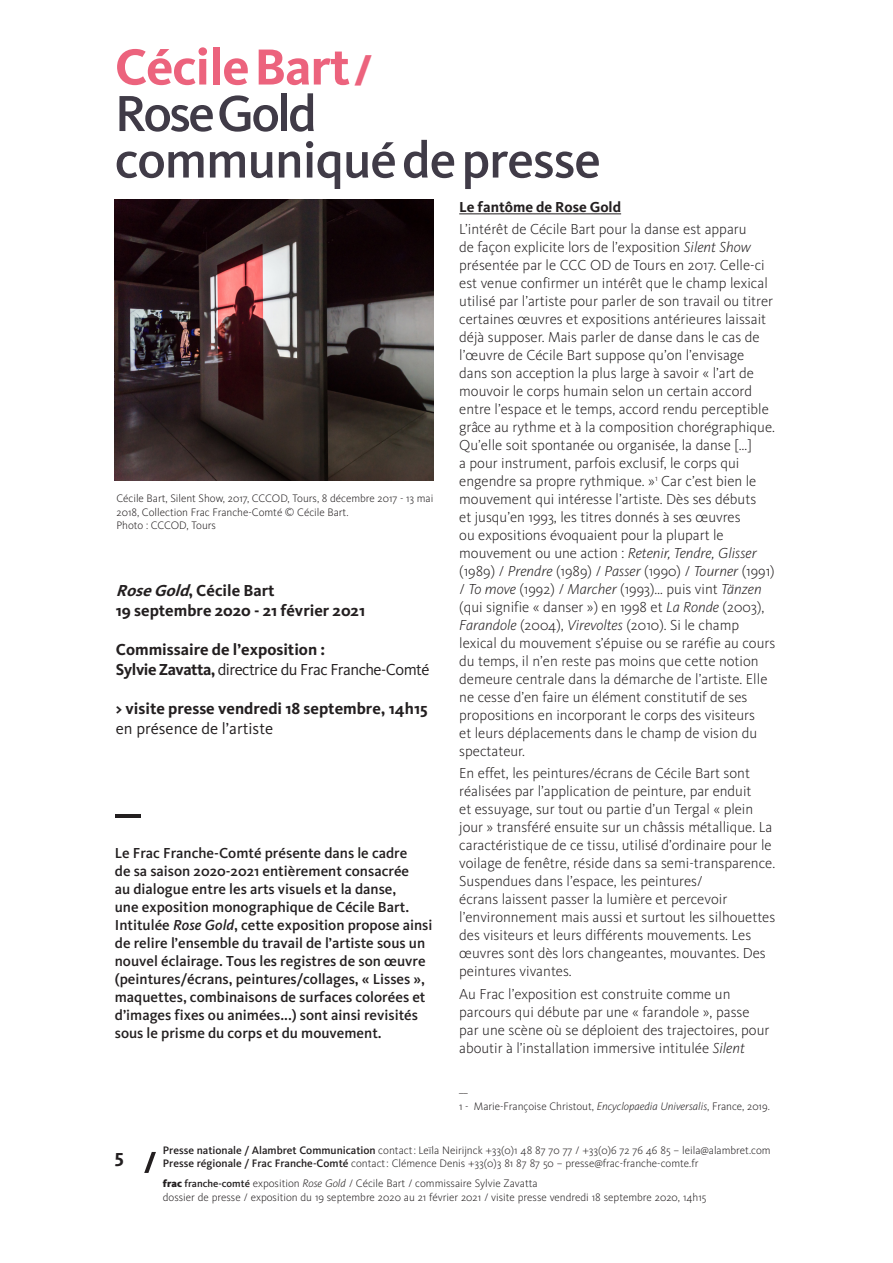
<style>
.page{position:relative;width:893px;height:1263px;background:#fff}
.page>*{position:absolute;margin:0;border:0;box-sizing:border-box;transform-origin:0 0}
.Normal_e{font:500 52.5px "Kievit";letter-spacing:-.02em;color:#403b47}
.Normal_e-2{font:700 52.5px "Kievit";letter-spacing:-.02em;color:#ec637d}
.Normal_e-3{font:500 52.5px "Kievit";letter-spacing:-.05em;color:#403b47}
.t1{font:19.5px "Kievit Bold SC";color:#231f20}
.t2{font:700 16.5px "Kievit";color:#231f20}
.t3{font:16.5px "Kievit";letter-spacing:-.03em;color:#231f20}
.t4{font:16.5px "Kievit";color:#231f20}
.t5{font:300 15px/18px "Kievit";color:#231f20}
.t6{font:500 15px/18px "Kievit";color:#231f20}
.t7{font:700 15px "Kievit";color:#231f20}
.technique_oeuvre{font:300 11.25px/13.5px "Kievit";color:#231f20}
.s1{font-weight:900;font-size:34.5px}
.s2{font-style:italic}
.s3{font-weight:700}
.s4{font-weight:500}
.s5{font-weight:900;font-size:10.5px}
.s6{font-weight:500;font-size:10.5px}
</style>
<div class="page">
<hr style="left:459px;top:214px;width:162px;height:1px;background:#231f20">
<hr style="left:115px;top:814px;width:25px;height:4px;background:#231f20">
<img style="left:115px;top:200px;width:318px;height:281px">
<svg style="left:144px;top:1152px;width:12px;height:21px"></svg>
<p class="Normal_e-2" style="left:115px;top:36px;width:258px">Cécile Bart <span class="s1">/</span></p>
<p class="Normal_e-3" style="left:115px;top:83px;width:204px">Rose Gold</p>
<p class="Normal_e" style="left:115px;top:130px;width:488px">communiqué de presse</p>
<p class="technique_oeuvre" style="left:116px;top:492px;width:318px">Cécile Bart, Silent Show, 2017, CCCOD, Tours, 8 décembre 2017 - 13 mai<br>2018, Collection Frac Franche-Comté © Cécile Bart.</p>
<p class="technique_oeuvre" style="left:116px;top:519px;width:101px">Photo : CCCOD, Tours</p>
<p class="t2" style="left:116px;top:581px;width:160px"><span class="s2">RoseGold</span>, Cécile Bart</p>
<p class="t2" style="left:116px;top:601px;width:251px">19 septembre 2020 - 21 février 2021</p>
<p class="t2" style="left:116px;top:640px;width:211px">Commissaire de l’exposition :</p>
<p class="t3" style="left:116px;top:660px;width:315px"><span class="s3">Sylvie Zavatta,</span> directrice du Frac Franche-Comté</p>
<p class="t2" style="left:116px;top:699px;width:313px">&gt; visite presse vendredi 18 septembre, 14h15</p>
<p class="t4" style="left:116px;top:719px;width:159px">en présence de l’artiste</p>
<p class="t6" style="left:115px;top:843px;width:319px">Le Frac Franche-Comté présente dans le cadre<br>de sa saison 2020-2021 entièrement consacrée<br>au dialogue entre les arts visuels et la danse,<br>une exposition monographique de Cécile Bart.<br>Intitulée <span class="s2">Rose Gold</span>, cette exposition propose ainsi de relire l’ensemble du travail de l’artiste sous un nouvel éclairage. Tous les registres de son œuvre (peintures/écrans, peintures/collages, « Lisses », maquettes, combinaisons de surfaces colorées et d’images fixes ou animées...) sont ainsi revisités sous le prisme du corps et du mouvement.</p>
<p class="t7" style="left:459px;top:198px;width:163px">Le fantôme de Rose Gold</p>
<p class="t5" style="left:459px;top:220px;width:318px">L’intérêt de Cécile Bart pour la danse est apparu<br>de façon explicite lors de l’exposition <span class="s2">Silent Show </span>présentée par le CCC OD de Tours en 2017. Celle-ci est venue confirmer un intérêt que le champ lexical utilisé par l’artiste pour parler de son travail ou titrer certaines œuvres et expositions antérieures laissait déjà supposer. Mais parler de danse dans le cas de l’œuvre de Cécile Bart suppose qu’on l’envisage dans son acception la plus large à savoir « l’art de mouvoir le corps humain selon un certain accord entre l’espace et le temps, accord rendu perceptible grâce au rythme et à la composition chorégraphique.<br>Qu’elle soit spontanée ou organisée, la danse […]<br>a pour instrument, parfois exclusif, le corps qui engendre sa propre rythmique. »<sup>1</sup> Car c’est bien le mouvement qui intéresse l’artiste. Dès ses débuts<br>et jusqu’en 1993, les titres donnés à ses œuvres<br>ou expositions évoquaient pour la plupart le mouvement ou une action : <span class="s2">Retenir, Tendre, Glisser </span>(1989) / <span class="s2">Prendre</span> (1989) / <span class="s2">Passer</span> (1990) / <span class="s2">Tourner</span> (1991) / <span class="s2">To move</span> (1992) / <span class="s2">Marcher</span> (1993)… puis vint <span class="s2">Tänzen </span>(qui signifie « danser ») en 1998 et <span class="s2">La Ronde</span> (2003), <span class="s2">Farandole</span> (2004), <span class="s2">Virevoltes</span> (2010). Si le champ lexical du mouvement s’épuise ou se raréfie au cours du temps, il n’en reste pas moins que cette notion demeure centrale dans la démarche de l’artiste. Elle ne cesse d’en faire un élément constitutif de ses propositions en incorporant le corps des visiteurs<br>et leurs déplacements dans le champ de vision du spectateur.</p>
<p class="t5" style="left:459px;top:765px;width:318px">En effet, les peintures/écrans de Cécile Bart sont réalisées par l’application de peinture, par enduit<br>et essuyage, sur tout ou partie d’un Tergal « plein jour » transféré ensuite sur un châssis métallique. La caractéristique de ce tissu, utilisé d’ordinaire pour le voilage de fenêtre, réside dans sa semi-transparence.<br>Suspendues dans l’espace, les peintures/<br>écrans laissent passer la lumière et percevoir l’environnement mais aussi et surtout les silhouettes des visiteurs et leurs différents mouvements. Les œuvres sont dès lors changeantes, mouvantes. Des peintures vivantes.</p>
<p class="t5" style="left:459px;top:985px;width:312px">Au Frac l’exposition est construite comme un parcours qui débute par une « farandole », passe par une scène où se déploient des trajectoires, pour aboutir à l’installation immersive intitulée <span class="s2">Silent</span></p>
<p class="technique_oeuvre" style="left:459px;top:1082px;width:10px">__</p>
<p class="technique_oeuvre" style="left:459px;top:1100px;width:312px">1 - Marie-Françoise Christout, <span class="s2">Encyclopaedia Universalis</span>, France, 2019.</p>
<h2 class="t1" style="left:115px;top:1148px;width:11px">5</h2>
<p class="technique_oeuvre" style="left:163px;top:1143px;width:609px"><span class="s4">Presse nationale / Alambret Communication</span> contact: Leïla Neirijnck +33(0)1 48 87 70 77 / +33(0)6 72 76 46 85 – leila@alambret.com<br><span class="s4">Presse régionale / Frac Franche-Comté</span> contact: Clémence Denis +33(0)3 81 87 87 50 – presse@frac-franche-comte.fr</p>
<p class="technique_oeuvre" style="left:163px;top:1177px;width:376px"><span class="s5">frac</span> <span class="s6">franche-comté</span> exposition <span class="s2">Rose Gold</span> / Cécile Bart / commissaire Sylvie Zavatta</p>
<p class="technique_oeuvre" style="left:163px;top:1190px;width:545px">dossier de presse / exposition du 19 septembre 2020 au 21 février 2021 / visite presse vendredi 18 septembre 2020, 14h15</p>
</div>
